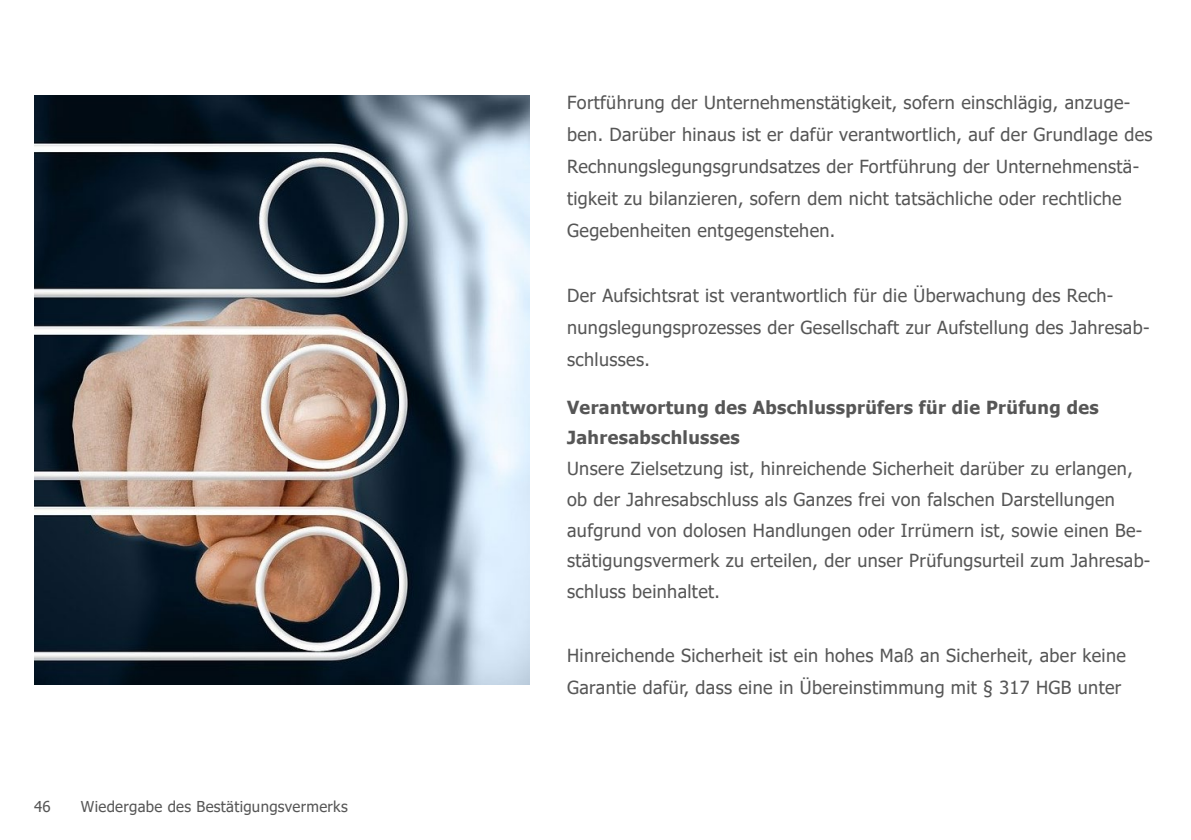
<style>
.page{position:relative;width:1191px;height:840px;background:#fff}
.page>*{position:absolute;margin:0;border:0;box-sizing:border-box;transform-origin:0 0}
.t1{font:18px/32px "Tahoma";letter-spacing:.02em;color:#565656}
.t2{font:700 18px/30.6px "Tahoma";letter-spacing:.02em;color:#565656}
.t3{font:15px "Tahoma";letter-spacing:.02em;color:#565656}
</style>
<div class="page">
<img style="left:34px;top:95px;width:495px;height:589px">
<p class="t3" style="left:34px;top:795px;width:18px">46</p>
<p class="t3" style="left:81px;top:795px;width:268px">Wiedergabe des Bestätigungsvermerks</p>
<p class="t1" style="left:567px;top:88px;width:587px">Fortführung der Unternehmenstätigkeit, sofern einschlägig, anzuge&shy;ben. Darüber hinaus ist er dafür verantwortlich, auf der Grundlage des Rechnungslegungsgrundsatzes der Fortführung der Unternehmenstä&shy;tigkeit zu bilanzieren, sofern dem nicht tatsächliche oder rechtliche Gegebenheiten entgegenstehen.</p>
<p class="t1" style="left:567px;top:280px;width:584px">Der Aufsichtsrat ist verantwortlich für die Überwachung des Rech&shy;nungslegungsprozesses der Gesellschaft zur Aufstellung des Jahresab&shy;schlusses.</p>
<p class="t2" style="left:567px;top:392px;width:533px">Verantwortung des Abschlussprüfers für die Prüfung des<br>Jahresabschlusses</p>
<p class="t1" style="left:567px;top:454px;width:585px;line-height:30.6px">Unsere Zielsetzung ist, hinreichende Sicherheit darüber zu erlangen, ob der Jahresabschluss als Ganzes frei von falschen Darstellungen aufgrund von dolosen Handlungen oder Irrümern ist, sowie einen Be&shy;stätigungsvermerk zu erteilen, der unser Prüfungsurteil zum Jahresab&shy;schluss beinhaltet.</p>
<p class="t1" style="left:567px;top:640px;width:560px">Hinreichende Sicherheit ist ein hohes Maß an Sicherheit, aber keine<br>Garantie dafür, dass eine in Übereinstimmung mit § 317 HGB unter</p>
</div>
